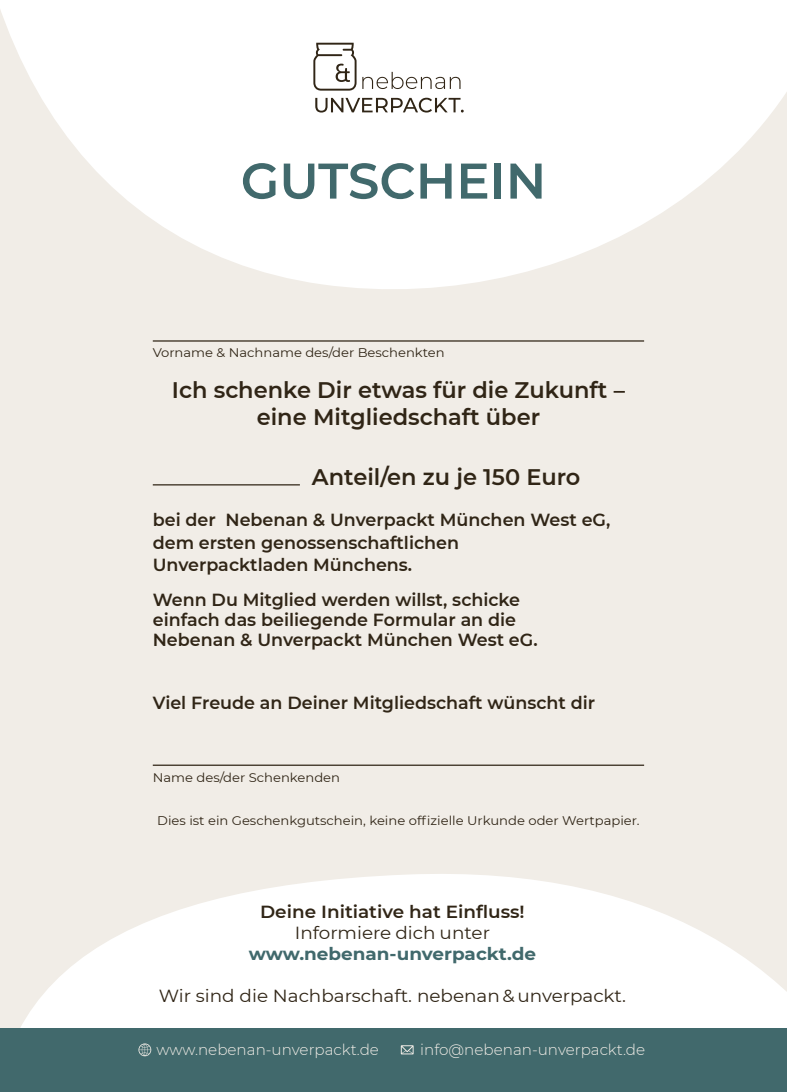
<style>
.page{position:relative;width:787px;height:1092px;background:#fff}
.page>*{position:absolute;margin:0;border:0;box-sizing:border-box;transform-origin:0 0}
.t1{font:600 50px "Montserrat";color:#41696c}
.t2{font:600 22.5px/27px "Montserrat";color:#302516;text-align:center}
.t3{font:600 17.5px/22.5px "Montserrat";color:#302516}
.t4{font:17.5px "Montserrat";color:#302516;scale:1.05 1}
.t5{font:600 17.5px "Montserrat";color:#302516;scale:1.05 1}
.t6{font:700 17.5px "Montserrat";color:#41696c;scale:1.05 1}
.t7{font:300 15.25px "Montserrat";color:#f1ede7}
.t8{font:12.5px "Montserrat";color:#302516;scale:1.05 1}
</style>
<div class="page">
<div style="left:0;top:0;width:787px;height:1091px;background:#f1ede7"></div>
<svg style="left:0;top:0;width:787px;height:289px;fill:#fff"></svg>
<svg style="left:20px;top:874px;width:767px;height:154px;fill:#fff"></svg>
<svg style="left:362px;top:72px;width:98px;height:17px;background:#dcdad8"></svg>
<svg style="left:315px;top:98px;width:148px;height:14px;background:#bbb8b3"></svg>
<svg style="left:313px;top:43px;width:43px;height:48px;background:#d0cdca"></svg>
<div style="left:0;top:1028px;width:787px;height:63px;background:#41696c"></div>
<svg style="left:401px;top:1045px;width:12px;height:9px"></svg>
<svg style="left:138px;top:1043px;width:13px;height:13px"></svg>
<hr style="left:153px;top:340px;width:491px;height:1px;background:#302516">
<hr style="left:153px;top:764px;width:491px;height:1px;background:#302516">
<hr style="left:153px;top:484px;width:147px;height:1px;background:#302516">
<h1 class="t1" style="left:241px;top:150px;width:307px">GUTSCHEIN</h1>
<p class="t8" style="left:153px;top:345px;width:279px">Vorname &amp; Nachname des/der Beschenkten</p>
<p class="t2" style="left:172px;top:376px;width:454px">Ich schenke Dir etwas für die Zukunft – eine Mitgliedschaft über</p>
<p class="t2" style="left:312px;top:463px;width:270px">Anteil/en zu je 150 Euro</p>
<p class="t3" style="left:153px;top:508px;width:459px">bei der Nebenan &amp; Unverpackt München West eG, dem ersten genossenschaftlichen<br>Unverpacktladen Münchens.</p>
<p class="t3" style="left:153px;top:589px;width:386px;line-height:20px">Wenn Du Mitglied werden willst, schicke einfach das beiliegende Formular an die<br>Nebenan &amp; Unverpackt München West eG.</p>
<p class="t3" style="left:153px;top:692px;width:444px">Viel Freude an Deiner Mitgliedschaft wünscht dir</p>
<p class="t8" style="left:153px;top:769px;width:180px">Name des/der Schenkenden</p>
<p class="t8" style="left:157px;top:812px;width:461px">Dies ist ein Geschenkgutschein, keine offizielle Urkunde oder Wertpapier.</p>
<p class="t5" style="left:260px;top:900px;width:253px">Deine Initiative hat Einfluss!</p>
<p class="t4" style="left:295px;top:921px;width:187px">Informiere dich unter</p>
<p class="t6" style="left:249px;top:942px;width:275px">www.nebenan-unverpackt.de</p>
<p class="t4" style="left:159px;top:984px;width:447px">Wir sind die Nachbarschaft. nebenan &amp; unverpackt.</p>
<p class="t7" style="left:156px;top:1040px;width:224px">www.nebenan-unverpackt.de</p>
<p class="t7" style="left:420px;top:1040px;width:226px">info@nebenan-unverpackt.de</p>
</div>
